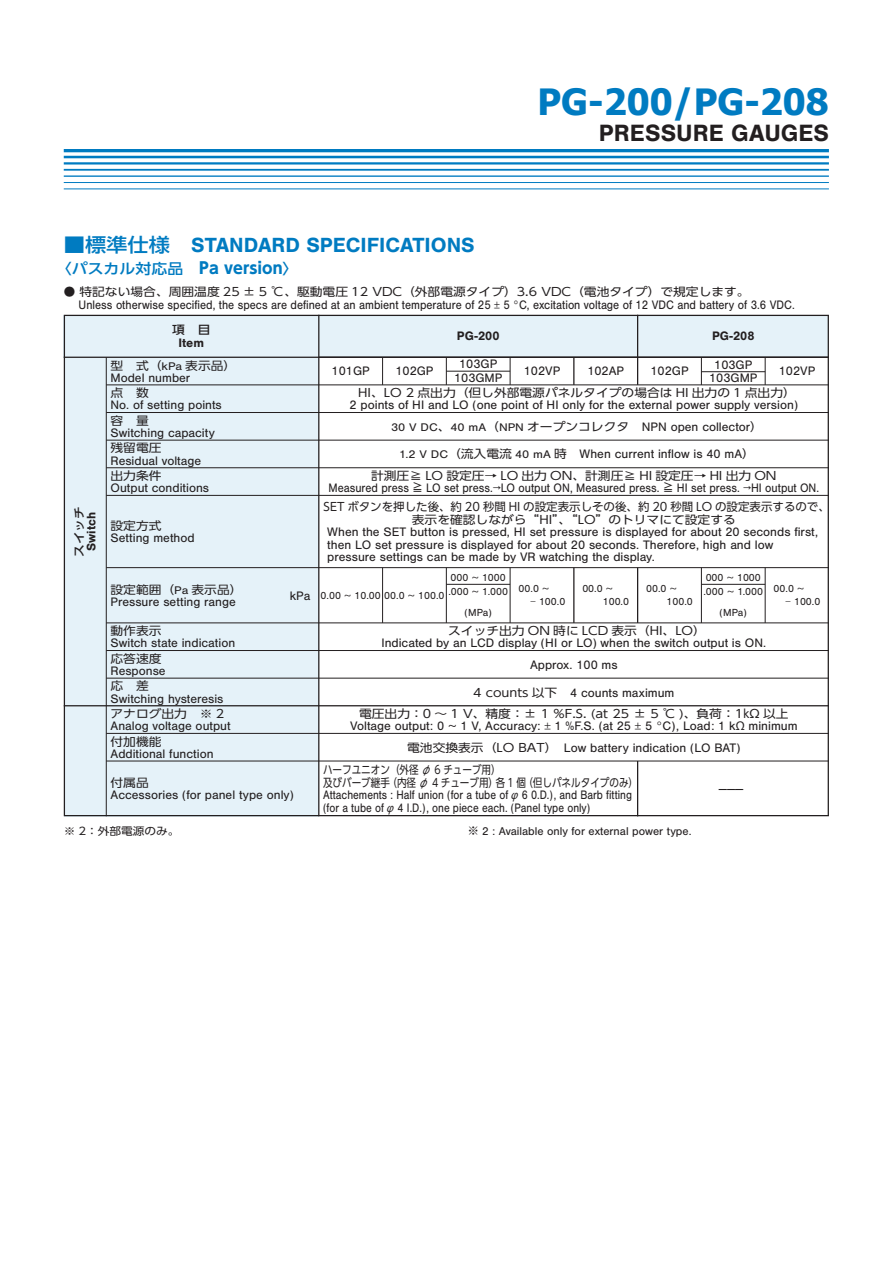
<style>
.page{position:relative;width:893px;height:1263px;background:#fff}
.page>*{position:absolute;margin:0;border:0;box-sizing:border-box;transform-origin:0 0}
.t1{font:700 36.15px "Tahoma";color:#007bc1}
.t2{font:700 24.45px "Nimbus San";color:#231f20}
.t3{font:700 21.3px "Nimbus San";color:#007bc1}
.t4{font:14.4px "UD Shin Go Pro Medium 90 msp RKSJ H";color:#007bc1;scale:1.11 1}
.t5{font:12.75px/12.8px "Nimbus San";color:#231f20;text-align:center}
.t6{font:12.75px "Nimbus San";color:#231f20;scale:.9 1}
.t7{font:12.75px/12.8px "Nimbus San";color:#231f20;scale:.85 1}
.t8{font:700 12.75px "Nimbus San";color:#231f20}
.t9{font:11.7px "Nimbus San";color:#231f20}
.t10{font:11.55px "UD Shin Go Pro Regular 90 msp RKSJ H";color:#231f20;scale:1.11 1}
.t11{font:11.55px/12.8px "UD Shin Go Pro Regular 90 msp RKSJ H";color:#231f20;text-align:center}
.t12{font:11.55px/12.8px "UD Shin Go Pro Regular 90 msp RKSJ H";color:#231f20;scale:.83 1}
.t13{font:11.55px "UD Shin Go Pro Medium 90 msp RKSJ H";color:#231f20;scale:1.11 1}
.t14{font:10.65px/12.8px "Nimbus San";color:#231f20}
.t15{font:10.5px "UD Shin Go Pro Regular 90 msp RKSJ H";color:#231f20;scale:1.11 1}
.s1{font-family:"UD Shin Go Pro Medium 90 msp RKSJ H";font-weight:400;font-size:19.2px}
.s2{font-family:"UD Shin Go Pro Bold 90 msp RKSJ H";font-size:15.9px}
.s3{font-family:"Nimbus San"}
.s4{font-size:11.55px}
.s5{font-family:"UD Shin Go Pro Regular 90 msp RKSJ H";font-size:11.55px}
.s6{font-family:"UD Shin Go Pro Regular 90 msp RKSJ H"}
.s7{font-family:"Koz Go Pro Regular 90 msp RKSJ H"}
.s8{font-family:"Myriad Pro"}
.s9{font-style:italic}
.s10{font-family:"Myriad Pro";font-style:italic}
</style>
<div class="page">
<hr style="left:64px;top:149px;width:765px;height:3px;background:#007bc1">
<hr style="left:64px;top:156px;width:765px;height:2px;background:#007bc1">
<hr style="left:64px;top:162px;width:765px;height:3px;background:#007bc1">
<hr style="left:64px;top:169px;width:765px;height:2px;background:#007bc1">
<hr style="left:64px;top:175px;width:765px;height:2px;background:#007bc1">
<hr style="left:64px;top:182px;width:765px;height:1px;background:#007bc1">
<hr style="left:64px;top:189px;width:765px;height:1px;background:#007bc1">
<svg style="left:63px;top:314px;width:766px;height:503px"></svg>
<h3 class="t3" style="left:64px;top:237px;width:412px"><span class="s1">■標準仕様　</span>STANDARD SPECIFICATIONS</h3>
<p class="t4" style="left:56px;top:256px;width:220px">〈パスカル対応品　<span class="s2">Pa version</span>〉</p>
<h1 class="t1" style="left:537px;top:88px;width:293px">PG-200/PG-208</h1>
<h2 class="t2" style="left:599px;top:124px;width:231px">PRESSURE GAUGES</h2>
<p class="t11" style="left:64px;top:285px;width:687px">● 特記ない場合、周囲温度 25 ± 5 ℃、駆動電圧 12 VDC（外部電源タイプ）3.6 VDC（電池タイプ）で規定します。</p>
<p class="t6" style="left:79px;top:300px;width:797px">Unless otherwise specified, the specs are defined at an ambient temperature of 25 ± 5 °C, excitation voltage of 12 VDC and battery of 3.6 VDC.</p>
<p class="t13" style="left:70px;top:557px;width:47px;rotate:-90deg">スイッチ</p>
<p class="t8" style="left:87px;top:551px;width:41px;rotate:-90deg">Switch</p>
<p class="t13" style="left:172px;top:321px;width:36px">項　目</p>
<p class="t8" style="left:178px;top:338px;width:27px">Item</p>
<p class="t10" style="left:111px;top:356px;width:115px">型　式（<span class="s3">kPa</span> 表示品）</p>
<p class="t5" style="left:111px;top:372px;width:81px">Model number</p>
<p class="t10" style="left:111px;top:411px;width:36px">容　量</p>
<p class="t5" style="left:111px;top:427px;width:106px">Switching capacity</p>
<p class="t10" style="left:111px;top:383px;width:36px">点　数</p>
<p class="t5" style="left:111px;top:399px;width:113px">No. of setting points</p>
<p class="t10" style="left:111px;top:439px;width:47px">残留電圧</p>
<p class="t5" style="left:111px;top:455px;width:92px">Residual voltage</p>
<p class="t10" style="left:111px;top:466px;width:47px">出力条件</p>
<p class="t5" style="left:111px;top:482px;width:100px">Output conditions</p>
<p class="t10" style="left:111px;top:516px;width:47px">設定方式</p>
<p class="t5" style="left:111px;top:532px;width:86px">Setting method</p>
<p class="t10" style="left:111px;top:580px;width:120px">設定範囲（<span class="s3">Pa</span> 表示品）</p>
<p class="t5" style="left:111px;top:596px;width:127px">Pressure setting range</p>
<p class="t10" style="left:111px;top:621px;width:47px">動作表示</p>
<p class="t5" style="left:111px;top:637px;width:126px">Switch state indication</p>
<p class="t10" style="left:111px;top:649px;width:47px">応答速度</p>
<p class="t5" style="left:111px;top:665px;width:57px">Response</p>
<p class="t10" style="left:111px;top:677px;width:36px">応　差</p>
<p class="t5" style="left:111px;top:693px;width:114px">Switching hysteresis</p>
<p class="t10" style="left:111px;top:704px;width:104px">アナログ出力　※ 2</p>
<p class="t5" style="left:111px;top:720px;width:122px">Analog voltage output</p>
<p class="t10" style="left:111px;top:732px;width:47px">付加機能</p>
<p class="t5" style="left:111px;top:748px;width:105px">Additional function</p>
<p class="t5" style="left:290px;top:590px;width:22px">kPa</p>
<p class="t10" style="left:111px;top:773px;width:36px">付属品</p>
<p class="t5" style="left:111px;top:789px;width:185px">Accessories (for panel type only)</p>
<p class="t8" style="left:457px;top:332px;width:44px">PG-200</p>
<p class="t8" style="left:712px;top:332px;width:44px">PG-208</p>
<p class="t5" style="left:332px;top:365px;width:40px">101GP</p>
<p class="t5" style="left:395px;top:365px;width:40px">102GP</p>
<p class="t5" style="left:454px;top:358px;width:50px;line-height:13.8px">103GP<br>103GMP</p>
<p class="t5" style="left:524px;top:365px;width:38px">102VP</p>
<p class="t5" style="left:587px;top:365px;width:38px">102AP</p>
<p class="t5" style="left:650px;top:365px;width:40px">102GP</p>
<p class="t5" style="left:709px;top:359px;width:50px">103GP<br>103GMP</p>
<p class="t5" style="left:779px;top:365px;width:38px">102VP</p>
<p class="t10" style="left:358px;top:383px;width:396px">HI、LO 2 点出力（但し外部電源パネルタイプの場合は HI 出力の 1 点出力）</p>
<p class="t5" style="left:350px;top:395px;width:450px;line-height:21.3px">2 points of HI and LO (one point of HI only for the external power supply version)<br><span class="s4">30 V DC</span><span class="s5">、</span><span class="s4">40 mA</span><span class="s5">（</span><span class="s4">NPN</span> <span class="s5">オープンコレクタ　</span>NPN open collector<span class="s5">）</span></p>
<p class="t5" style="left:399px;top:448px;width:357px"><span class="s4">1.2 V DC</span><span class="s5">（流入電流</span> <span class="s4">40 mA</span> <span class="s5">時　</span>When current inflow is 40 mA<span class="s5">）</span></p>
<p class="t10" style="left:371px;top:466px;width:367px">計測圧≧ LO 設定圧→ LO 出力 ON、計測圧≧ HI 設定圧→ HI 出力 ON</p>
<p class="t6" style="left:328px;top:483px;width:547px">Measured press <span class="s6">≧</span> LO set press.→LO output ON, Measured press. <span class="s6">≧</span> HI set press. →HI output ON.</p>
<p class="t11" style="left:323px;top:500px;width:508px">SET ボタンを押した後、約 20 秒間 HI の設定表示しその後、約 20 秒間 LO の設定表示するので、表示を確認しながら“HI”、“LO”のトリマにて設定する</p>
<p class="t5" style="left:327px;top:526px;width:492px;text-align:left">When the SET button is pressed, HI set pressure is displayed for about 20 seconds first, then LO set pressure is displayed for about 20 seconds. Therefore, high and low pressure settings can be made by VR watching the display.</p>
<p class="t14" style="left:448px;top:571px;width:61px;line-height:13.8px">000 <span class="s7">~</span> 1000 .000 <span class="s7">~</span> 1.000</p>
<p class="t14" style="left:464px;top:607px;width:29px">(MPa)</p>
<p class="t14" style="left:320px;top:590px;width:126px">0.00 <span class="s7">~</span> 10.00 00.0 <span class="s7">~</span> 100.0</p>
<p class="t14" style="left:530px;top:583px;width:36px;text-indent:-12px">00.0 <span class="s7">~<br></span>− 100.0</p>
<p class="t14" style="left:603px;top:583px;width:28px;text-indent:-20px">00.0 <span class="s7">~<br></span>100.0</p>
<p class="t14" style="left:666px;top:583px;width:28px;text-indent:-20px">00.0 <span class="s7">~<br></span>100.0</p>
<p class="t14" style="left:703px;top:571px;width:61px;line-height:13.8px">000 <span class="s7">~</span> 1000 .000 <span class="s7">~</span> 1.000</p>
<p class="t14" style="left:719px;top:607px;width:29px">(MPa)</p>
<p class="t10" style="left:448px;top:621px;width:234px">スイッチ出力 ON 時に LCD 表示（HI、LO）</p>
<p class="t5" style="left:381px;top:633px;width:386px;line-height:21.3px">Indicated by an LCD display (HI or LO) when the switch output is ON.<br>Approx. 100 ms</p>
<p class="t5" style="left:473px;top:687px;width:203px"><span class="s5">4 counts 以下　</span>4 counts maximum</p>
<p class="t14" style="left:785px;top:583px;width:36px;text-indent:-12px">00.0 <span class="s7">~<br></span>− 100.0</p>
<p class="t10" style="left:359px;top:704px;width:388px">電圧出力：0 ～ 1 V、精度：± 1 %F.S. (at 25 ± 5 ℃ )、負荷：1kΩ 以上</p>
<p class="t5" style="left:350px;top:716px;width:449px;line-height:21.9px">Voltage output: 0 <span class="s7">~</span> 1 V, Accuracy: ± 1 %F.S. (at 25 ± 5 °C), Load: 1 k<span class="s8">Ω</span> minimum<span class="s5">電池交換表示（LO BAT）　</span>Low battery indication (LO BAT)</p>
<p class="t12" style="left:323px;top:763px;width:381px">ハーフユニオン（外径 <span class="s9">φ</span> 6 チューブ用）<br>及びバーブ継手（内径 <span class="s9">φ</span> 4 チューブ用）各 1 個（但しパネルタイプのみ）</p>
<p class="t7" style="left:323px;top:789px;width:365px">Attachements : Half union (for a tube of <span class="s10">φ</span> 6 0.D.), and Barb fitting (for a tube of <span class="s10">φ</span> 4 I.D.), one piece each. (Panel type only)</p>
<p class="t5" style="left:719px;top:783px;width:26px">———</p>
<p class="t15" style="left:64px;top:823px;width:106px">※ 2：外部電源のみ。</p>
<p class="t9" style="left:468px;top:826px;width:225px"><span class="s6">※</span> 2 : Available only for external power type.</p>
</div>
